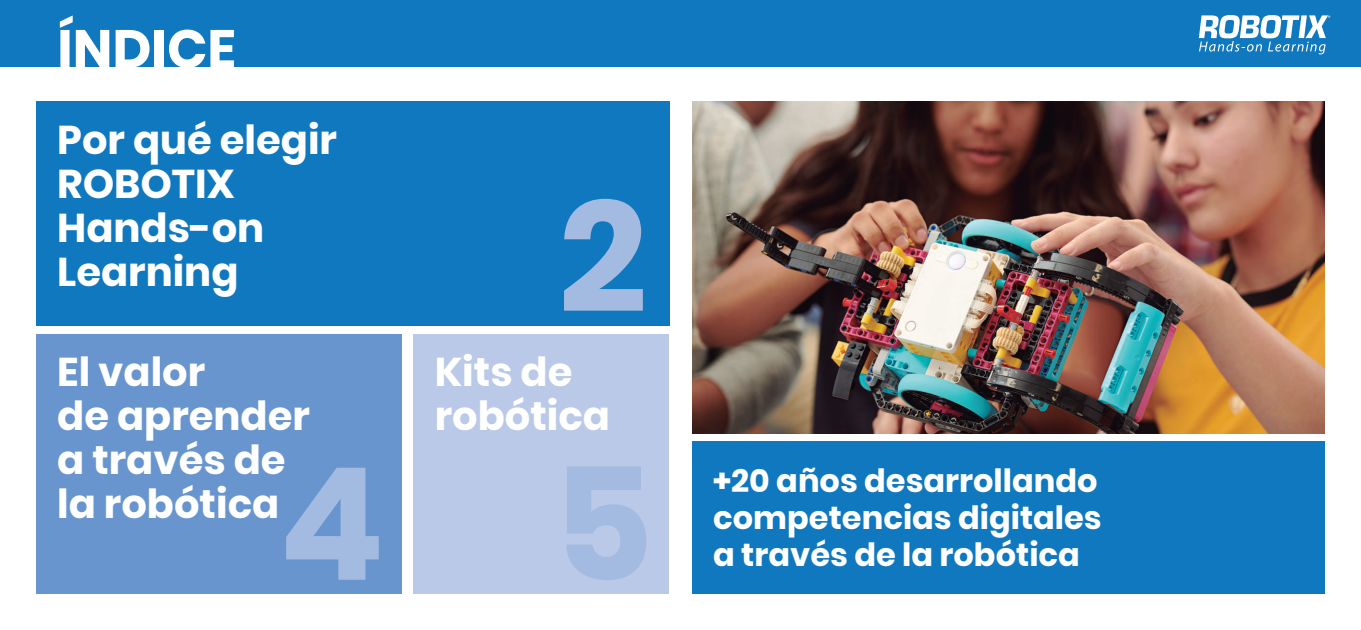
<style>
.page{position:relative;width:1361px;height:630px;background:#fff}
.page>*{position:absolute;margin:0;border:0;box-sizing:border-box;transform-origin:0 0}
.t1{font:700 156.3px "Poppins";color:#a3bbe0}
.t2{font:700 53.3px "Poppins";color:#fff}
.t3{font:700 40px/44px "Poppins";color:#fff}
.t4{font:700 32px/37px "Poppins";color:#fff}
.t5{font:600 6.6px "Myriad Pro";color:#fff}
</style>
<div class="page">
<div style="left:36px;top:102px;width:633px;height:224px;background:#1078bf"></div>
<div style="left:36px;top:334px;width:366px;height:259px;background:#6895ce"></div>
<div style="left:413px;top:334px;width:256px;height:259px;background:#b9c9e7"></div>
<div style="left:692px;top:441px;width:633px;height:152px;background:#1078bf"></div>
<div style="left:0;top:0;width:1361px;height:67px;background:#1078bf"></div>
<svg style="left:1199px;top:15px;width:129px;height:39px"></svg>
<img style="left:692px;top:102px;width:633px;height:331px">
<h2 class="t2" style="left:57px;top:18px;width:180px">ÍNDICE</h2>
<p class="t5" style="left:1328px;top:14px;width:4px">®</p>
<p class="t3" style="left:57px;top:118px;width:281px">Por qué elegir<br>ROBOTIX<br>Hands-on<br>Learning</p>
<h1 class="t1" style="left:559px;top:166px;width:90px">2</h1>
<p class="t3" style="left:57px;top:349px;width:254px">El valor<br>de aprender a través de la robótica</p>
<p class="t3" style="left:435px;top:349px;width:177px">Kits de robótica</p>
<h1 class="t1" style="left:279px;top:434px;width:375px">4 5</h1>
<p class="t4" style="left:713px;top:462px;width:390px">+20 años desarrollando competencias digitales a través de la robótica</p>
<p class="t4" style="left:800px;top:461px;width:44px">ny</p>
<p class="t4" style="left:926px;top:461px;width:193px">envolupant</p>
<p class="t4" style="left:844px;top:498px;width:21px">è</p>
<p class="t4" style="left:915px;top:498px;width:21px">e</p>
<p class="t4" style="left:1065px;top:498px;width:19px">s</p>
<p class="t4" style="left:998px;top:535px;width:22px">ò</p>
</div>
